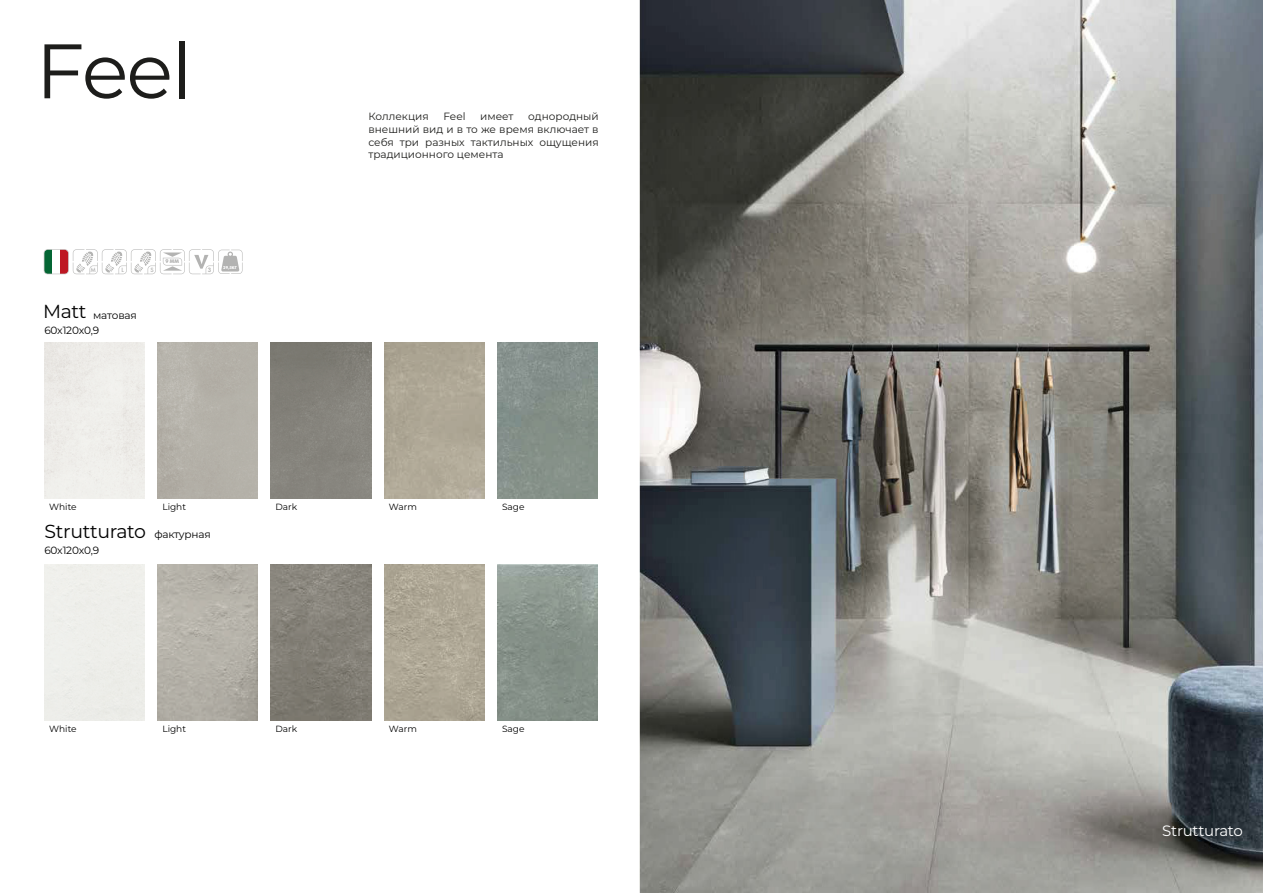
<style>
.page{position:relative;width:1263px;height:893px;background:#fff}
.page>*{position:absolute;margin:0;border:0;box-sizing:border-box;transform-origin:0 0}
.t1{font:77.1px "Montserrat";color:#1d1d1b}
.t2{font:18.9px "Montserrat";letter-spacing:-.02em;color:#000}
.t3{font:15px "Montserrat";letter-spacing:-.02em;color:#fff}
.t4{font:10.5px/12.6px "Montserrat";color:#1d1d1b;text-align:justify}
.t5{font:10.5px "Montserrat";letter-spacing:-.02em;color:#000}
.t6{font:9px "Montserrat";color:#000}
.t7{font:6.15px "Futura Futuris C";color:#b3b3b2}
.t8{font:700 6.15px "Arial";color:#b3b3b2}
.t9{font:700 5.25px "Futura Futuris C";color:#b3b3b2}
.t10{font:700 4.05px "Futura Futuris C";color:#fff}
.s1{font-size:18.9px}
</style>
<div class="page">
<img style="left:640px;top:0;width:623px;height:893px">
<img style="left:271px;top:342px;width:100px;height:156px">
<img style="left:271px;top:564px;width:100px;height:156px">
<div style="left:158px;top:342px;width:100px;height:156px;background:#b4b1a9"></div>
<img style="left:158px;top:564px;width:100px;height:156px">
<img style="left:384px;top:564px;width:100px;height:156px">
<img style="left:497px;top:342px;width:100px;height:156px">
<img style="left:497px;top:564px;width:100px;height:156px">
<svg style="left:44px;top:249px;width:198px;height:25px"></svg>
<h1 class="t1" style="left:36px;top:18px;width:158px">Feel</h1>
<p class="t9" style="left:166px;top:258px;width:15px">9 ММ</p>
<p class="t7" style="left:91px;top:266px;width:7px">M</p>
<p class="t7" style="left:121px;top:266px;width:4px">L</p>
<p class="t7" style="left:150px;top:266px;width:5px">S</p>
<p class="t8" style="left:208px;top:266px;width:5px">3</p>
<p class="t10" style="left:223px;top:265px;width:15px">29,5КГ</p>
<p class="t5" style="left:43px;top:308px;width:95px"><span class="s1">Matt</span> матовая</p>
<p class="t5" style="left:44px;top:323px;width:56px">60x120x0,9</p>
<p class="t4" style="left:368px;top:110px;width:62px">Коллекция</p>
<p class="t4" style="left:443px;top:110px;width:23px">Feel</p>
<p class="t4" style="left:480px;top:110px;width:35px">имеет</p>
<p class="t4" style="left:368px;top:110px;width:232px;text-indent:160px">однородный внешний вид и в то же время включает в себя три разных тактильных ощущения традиционного цемента</p>
<p class="t6" style="left:49px;top:500px;width:29px">White</p>
<p class="t6" style="left:162px;top:500px;width:25px">Light</p>
<p class="t6" style="left:276px;top:500px;width:23px">Dark</p>
<p class="t6" style="left:389px;top:500px;width:30px">Warm</p>
<p class="t6" style="left:502px;top:500px;width:24px">Sage</p>
<h2 class="t2" style="left:44px;top:518px;width:103px">Strutturato</h2>
<p class="t5" style="left:44px;top:543px;width:56px">60x120x0,9</p>
<p class="t5" style="left:154px;top:527px;width:58px">фактурная</p>
<p class="t6" style="left:49px;top:722px;width:29px">White</p>
<p class="t6" style="left:162px;top:722px;width:25px">Light</p>
<p class="t6" style="left:276px;top:722px;width:23px">Dark</p>
<p class="t6" style="left:389px;top:722px;width:30px">Warm</p>
<p class="t6" style="left:502px;top:722px;width:24px">Sage</p>
<h3 class="t3" style="left:1162px;top:820px;width:82px">Strutturato</h3>
</div>
